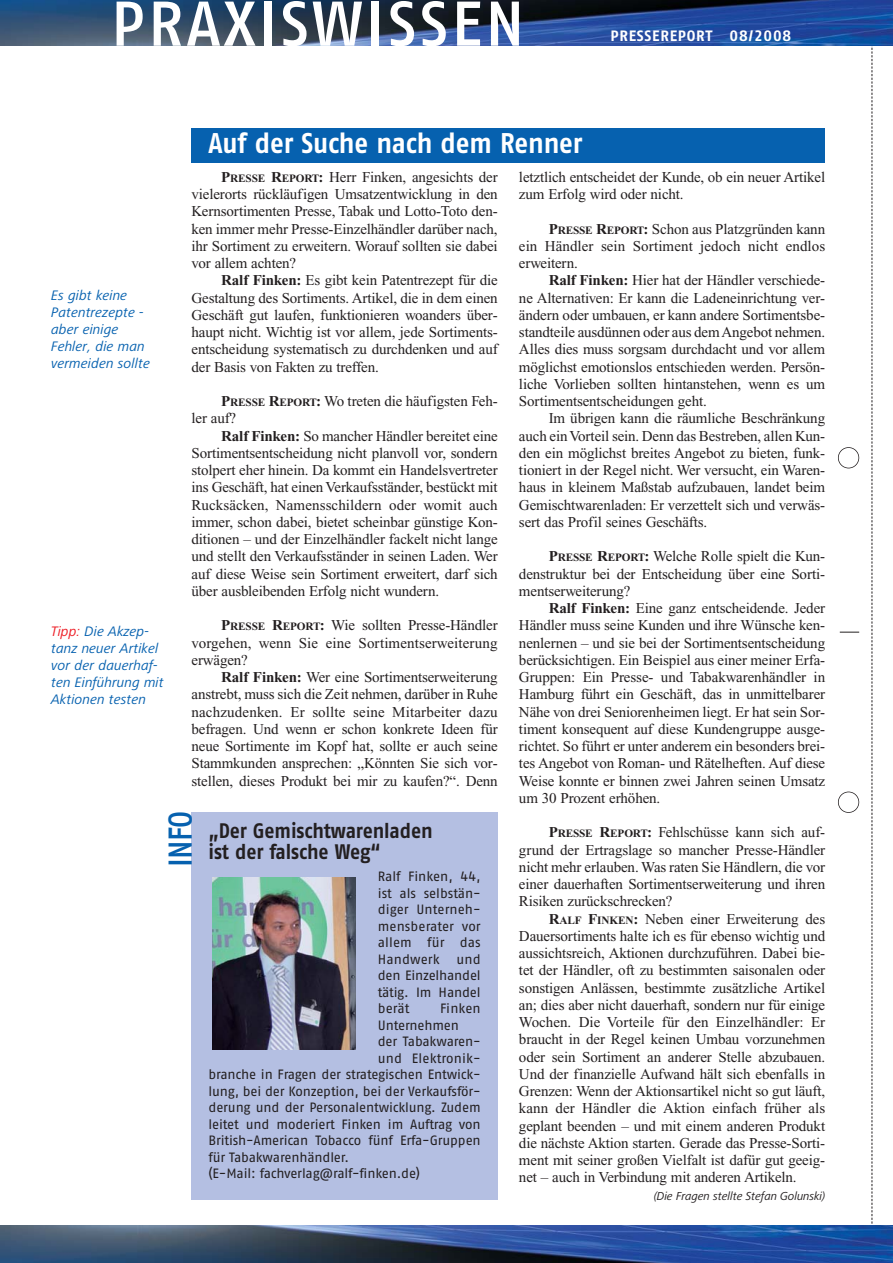
<style>
.page{position:relative;width:893px;height:1263px;background:#fff}
.page>*{position:absolute;margin:0;border:0;box-sizing:border-box;transform-origin:0 0}
.t1{font:63px "Fago No Med Tf";letter-spacing:.05em;color:#fff}
.t2{font:33px "Fago No Med Tf";color:#0661af;scale:.9 1}
.t3{font:28.5px "Fago No Bold Tf";letter-spacing:-.005em;color:#fff;scale:.9 1}
.t4{font:21px/21px "Fago No Bold Tf";letter-spacing:-.005em;color:#231f20;scale:.9 1}
.t5{font:15px/17.2px "Times New Roman";letter-spacing:-.01em;color:#231f20;text-align:justify}
.t6{font:15px "Fago No Bold Tf";letter-spacing:.05em;color:#fff}
.t7{font:italic 14.25px/17.1px "Frutiger Next LT Regular";color:#0661af}
.t8{font:13.5px/16.5px "Fago No Regular Tf";letter-spacing:-.01em;color:#231f20;text-align:justify}
.t9{font:13.5px "Fago No Regular Tf";letter-spacing:.01em;color:#231f20}
.t10{font:italic 12px "Frutiger Next LT Regular";letter-spacing:-.01em;color:#231f20}
.s1{font-weight:700}
.s2{font-weight:700;font-size:11.25px}
.s3{color:#ed1c24}
</style>
<div class="page">
<svg style="left:871px;top:45px;width:1px;height:1181px"></svg>
<img style="left:0;top:0;width:893px;height:45px">
<svg style="left:840px;top:632px;width:19px;height:1px"></svg>
<div style="left:838px;top:792px;width:21px;height:21px;border:2px solid #231f20;border-radius:50%"></div>
<div style="left:838px;top:447px;width:21px;height:21px;border:2px solid #231f20;border-radius:50%"></div>
<img style="left:0;top:1226px;width:893px;height:37px">
<div style="left:191px;top:128px;width:634px;height:34px;background:#0661af"></div>
<div style="left:191px;top:812px;width:307px;height:388px;background:#b4bfe2"></div>
<img style="left:212px;top:878px;width:143px;height:172px">
<h1 class="t1" style="left:111px;top:1px;width:415px">PRAXISWISSEN</h1>
<p class="t6" style="left:610px;top:30px;width:182px">PRESSEREPORT 08/2008</p>
<h3 class="t3" style="left:208px;top:133px;width:417px">Auf der Suche nach dem Renner</h3>
<p class="t5" style="left:191px;top:170px;width:308px;text-indent:30px"><span class="s1">P</span><span class="s2">RESSE</span> <span class="s1">R</span><span class="s2">EPORT</span><span class="s1">:</span> Herr Finken, angesichts der vielerorts rückläufigen Umsatzentwicklung in den Kernsortimenten Presse, Tabak und Lotto-Toto den&shy;ken immer mehr Presse-Einzelhändler darüber nach, ihr Sortiment zu erweitern. Worauf sollten sie dabei vor allem achten?</p>
<p class="t5" style="left:191px;top:273px;width:308px;text-indent:30px"><span class="s1">Ralf Finken:</span> Es gibt kein Patentrezept für die Gestaltung des Sortiments. Artikel, die in dem einen Geschäft gut laufen, funktionieren woanders über&shy;haupt nicht. Wichtig ist vor allem, jede Sortiments&shy;entscheidung systematisch zu durchdenken und auf der Basis von Fakten zu treffen.</p>
<p class="t5" style="left:191px;top:394px;width:308px;text-indent:30px"><span class="s1">P</span><span class="s2">RESSE</span> <span class="s1">R</span><span class="s2">EPORT</span><span class="s1">:</span> Wo treten die häufigsten Feh&shy;ler auf?</p>
<p class="t5" style="left:191px;top:428px;width:308px;text-indent:30px"><span class="s1">Ralf Finken:</span> So mancher Händler bereitet eine Sortimentsentscheidung nicht planvoll vor, sondern stolpert eher hinein. Da kommt ein Handelsvertreter ins Geschäft, hat einen Verkaufsständer, bestückt mit Rucksäcken, Namensschildern oder womit auch immer, schon dabei, bietet scheinbar günstige Kon&shy;ditionen – und der Einzelhändler fackelt nicht lange und stellt den Verkaufsständer in seinen Laden. Wer auf diese Weise sein Sortiment erweitert, darf sich über ausbleibenden Erfolg nicht wundern.</p>
<p class="t5" style="left:191px;top:618px;width:308px;text-indent:30px"><span class="s1">P</span><span class="s2">RESSE</span> <span class="s1">R</span><span class="s2">EPORT</span><span class="s1">:</span> Wie sollten Presse-Händler vorgehen, wenn Sie eine Sortimentserweiterung erwägen?</p>
<p class="t5" style="left:191px;top:670px;width:308px;text-indent:30px"><span class="s1">Ralf Finken:</span> Wer eine Sortimentserweiterung anstrebt, muss sich die Zeit nehmen, darüber in Ruhe nachzudenken. Er sollte seine Mitarbeiter dazu befragen. Und wenn er schon konkrete Ideen für neue Sortimente im Kopf hat, sollte er auch seine Stammkunden ansprechen: „Könnten Sie sich vor&shy;stellen, dieses Produkt bei mir zu kaufen?“. Denn</p>
<p class="t5" style="left:519px;top:170px;width:308px">letztlich entscheidet der Kunde, ob ein neuer Artikel zum Erfolg wird oder nicht.</p>
<p class="t5" style="left:519px;top:221px;width:308px;text-indent:30px"><span class="s1">P</span><span class="s2">RESSE</span> <span class="s1">R</span><span class="s2">EPORT</span><span class="s1">:</span> Schon aus Platzgründen kann ein Händler sein Sortiment jedoch nicht endlos erweitern.</p>
<p class="t5" style="left:519px;top:273px;width:308px;text-indent:30px"><span class="s1">Ralf Finken:</span> Hier hat der Händler verschiede&shy;ne Alternativen: Er kann die Ladeneinrichtung ver&shy;ändern oder umbauen, er kann andere Sortimentsbe&shy;standteile ausdünnen oder aus dem Angebot nehmen.<br>Alles dies muss sorgsam durchdacht und vor allem möglichst emotionslos entschieden werden. Persön&shy;liche Vorlieben sollten hintanstehen, wenn es um Sortimentsentscheidungen geht.</p>
<p class="t5" style="left:519px;top:411px;width:308px;text-indent:30px">Im übrigen kann die räumliche Beschränkung auch ein Vorteil sein. Denn das Bestreben, allen Kun&shy;den ein möglichst breites Angebot zu bieten, funk&shy;tioniert in der Regel nicht. Wer versucht, ein Waren&shy;haus in kleinem Maßstab aufzubauen, landet beim Gemischtwarenladen: Er verzettelt sich und verwäs&shy;sert das Profil seines Geschäfts.</p>
<p class="t5" style="left:519px;top:549px;width:308px;text-indent:30px"><span class="s1">P</span><span class="s2">RESSE</span> <span class="s1">R</span><span class="s2">EPORT</span><span class="s1">:</span> Welche Rolle spielt die Kun&shy;denstruktur bei der Entscheidung über eine Sorti&shy;mentserweiterung?</p>
<p class="t5" style="left:519px;top:601px;width:308px;text-indent:30px"><span class="s1">Ralf Finken:</span> Eine ganz entscheidende. Jeder Händler muss seine Kunden und ihre Wünsche ken&shy;nenlernen – und sie bei der Sortimentsentscheidung berücksichtigen. Ein Beispiel aus einer meiner Erfa-Gruppen: Ein Presse- und Tabakwarenhändler in Hamburg führt ein Geschäft, das in unmittelbarer Nähe von drei Seniorenheimen liegt. Er hat sein Sor&shy;timent konsequent auf diese Kundengruppe ausge&shy;richtet. So führt er unter anderem ein besonders brei&shy;tes Angebot von Roman- und Rätelheften. Auf diese Weise konnte er binnen zwei Jahren seinen Umsatz um 30 Prozent erhöhen.</p>
<p class="t5" style="left:519px;top:825px;width:308px;text-indent:30px"><span class="s1">P</span><span class="s2">RESSE</span> <span class="s1">R</span><span class="s2">EPORT</span><span class="s1">:</span> Fehlschüsse kann sich auf&shy;grund der Ertragslage so mancher Presse-Händler nicht mehr erlauben. Was raten Sie Händlern, die vor einer dauerhaften Sortimentserweiterung und ihren Risiken zurückschrecken?</p>
<p class="t5" style="left:519px;top:911px;width:308px;text-indent:30px"><span class="s1">R</span><span class="s2">ALF</span> <span class="s1">F</span><span class="s2">INKEN</span><span class="s1">:</span> Neben einer Erweiterung des Dauersortiments halte ich es für ebenso wichtig und aussichtsreich, Aktionen durchzuführen. Dabei bie&shy;tet der Händler, oft zu bestimmten saisonalen oder sonstigen Anlässen, bestimmte zusätzliche Artikel an; dies aber nicht dauerhaft, sondern nur für einige Wochen. Die Vorteile für den Einzelhändler: Er braucht in der Regel keinen Umbau vorzunehmen oder sein Sortiment an anderer Stelle abzubauen.<br>Und der finanzielle Aufwand hält sich ebenfalls in Grenzen: Wenn der Aktionsartikel nicht so gut läuft, kann der Händler die Aktion einfach früher als geplant beenden – und mit einem anderen Produkt die nächste Aktion starten. Gerade das Presse-Sorti&shy;ment mit seiner großen Vielfalt ist dafür gut geeig&shy;net – auch in Verbindung mit anderen Artikeln.</p>
<p class="t10" style="left:654px;top:1192px;width:173px">(Die Fragen stellte Stefan Golunski)</p>
<p class="t7" style="left:51px;top:288px;width:100px">Es gibt keine<br>Patentrezepte - aber einige<br>Fehler, die man vermeiden sollte</p>
<p class="t7" style="left:51px;top:624px;width:114px"><span class="s3">Tipp:</span> Die Akzep&shy;tanz neuer Artikel vor der dauerhaf&shy;ten Einführung mit<br>Aktionen testen</p>
<h2 class="t2" style="left:169px;top:867px;width:64px;rotate:-90deg">INFO</h2>
<h3 class="t4" style="left:208px;top:821px;width:251px">„Der Gemischtwarenladen ist der falsche Weg“</h3>
<p class="t8" style="left:378px;top:869px;width:104px">Ralf Finken, 44, ist als selbstän&shy;diger Unterneh&shy;mensberater vor allem für das Handwerk und den Einzelhandel tätig. Im Handel berät</p>
<p class="t8" style="left:440px;top:1001px;width:42px">Finken</p>
<p class="t8" style="left:378px;top:1018px;width:83px">Unternehmen</p>
<p class="t8" style="left:378px;top:1034px;width:104px">der Tabakwaren-</p>
<p class="t9" style="left:378px;top:1053px;width:104px">und Elektronik-</p>
<p class="t8" style="left:208px;top:1067px;width:274px">branche in Fragen der strategischen Entwick-</p>
<p class="t8" style="left:208px;top:1084px;width:274px">lung, bei der Konzeption, bei der Verkaufsför-</p>
<p class="t8" style="left:208px;top:1100px;width:274px">derung und der Personalentwicklung. Zudem</p>
<p class="t8" style="left:208px;top:1117px;width:274px">leitet und moderiert Finken im Auftrag von</p>
<p class="t8" style="left:208px;top:1133px;width:274px">British-American Tobacco fünf Erfa-Gruppen</p>
<p class="t8" style="left:208px;top:1150px;width:142px">für Tabakwarenhändler.</p>
<p class="t8" style="left:208px;top:1166px;width:213px">(E-Mail: fachverlag@ralf-finken.de)</p>
</div>
